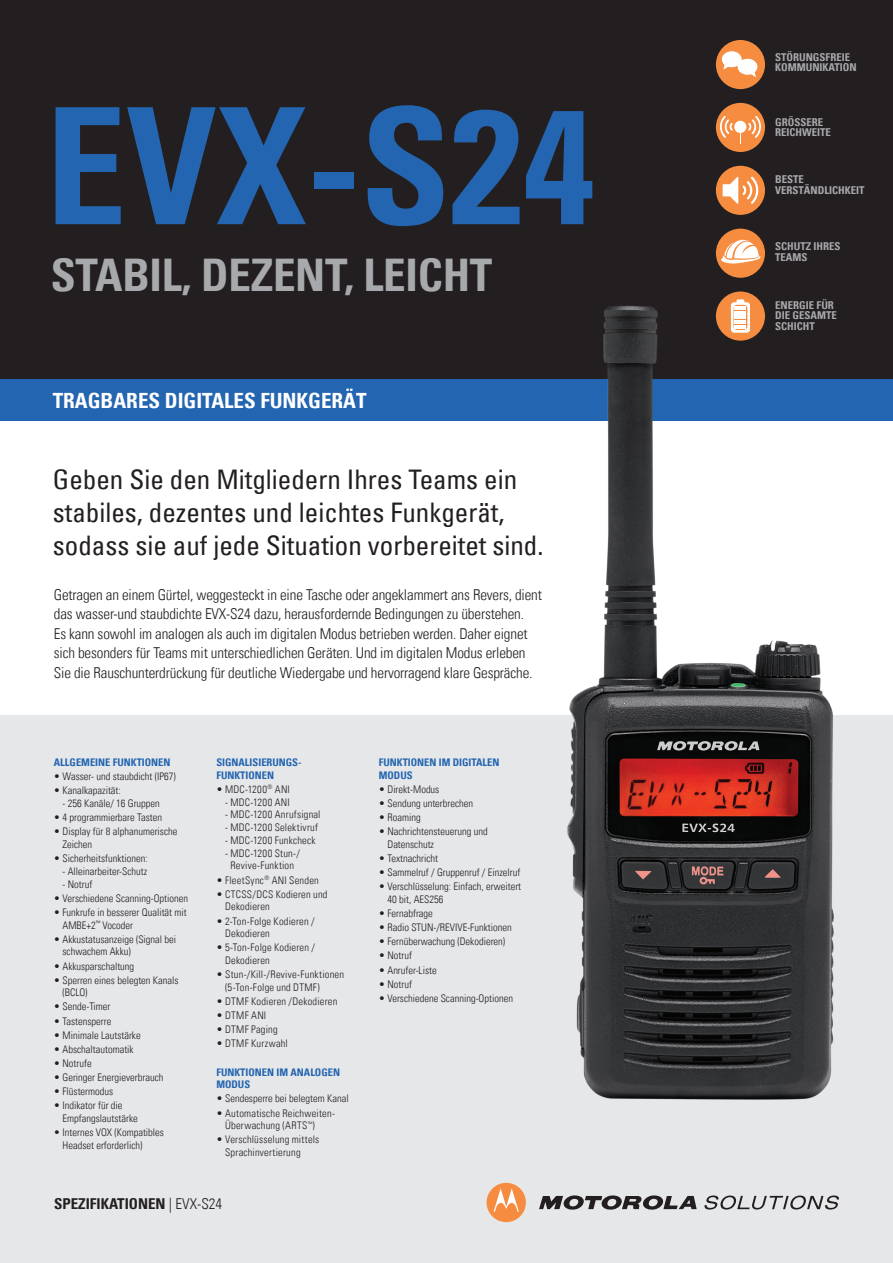
<style>
.page{position:relative;width:893px;height:1263px;background:#fff}
.page>*{position:absolute;margin:0;border:0;box-sizing:border-box;transform-origin:0 0}
.t1{font:700 condensed 162px "Univers LT";color:#2365b1}
.t2{font:700 condensed 45px "Univers LT";letter-spacing:-.005em;color:#a8a9ad}
.t3{font:condensed 27px/33px "Univers LT";color:#231f20}
.t4{font:700 condensed 21px "Univers LT";color:#fff}
.t5{font:300 condensed 15px/19.5px "Univers LT";letter-spacing:-.01em;color:#231f20}
.t6{font:700 condensed 15px "Univers LT";color:#231f20}
.t7{font:700 condensed 10.8px/10.8px "Univers LT";color:#a8a9ad}
.t8{font:300 condensed 10.5px/12.8px "Univers LT";color:#231f20}
.t9{font:300 condensed 10.5px/12.8px "Univers LT";letter-spacing:.02em;color:#231f20}
.t10{font:300 condensed 10.5px/12.8px "Univers LT";letter-spacing:.025em;color:#231f20;text-align:center}
.t11{font:700 condensed 10.5px/12.8px "Univers LT";color:#2365b1}
.s1{font-weight:300}
</style>
<div class="page">
<div style="left:0;top:715px;width:893px;height:548px;background:#e6e7e9"></div>
<div style="left:0;top:0;width:893px;height:379px;background:#231f20"></div>
<svg style="left:539px;top:1195px;width:158px;height:15px"></svg>
<svg style="left:487px;top:1183px;width:39px;height:39px"></svg>
<svg style="left:704px;top:1195px;width:135px;height:14px"></svg>
<div style="left:0;top:379px;width:893px;height:42px;background:#2365b1"></div>
<img style="left:567px;top:304px;width:267px;height:796px">
<div style="left:716px;top:229px;width:49px;height:49px;background:#f58c3f;border-radius:50%"></div>
<svg style="left:721px;top:239px;width:39px;height:25px"></svg>
<div style="left:716px;top:291px;width:49px;height:50px;background:#f58c3f;border-radius:50%"></div>
<svg style="left:731px;top:299px;width:19px;height:34px"></svg>
<div style="left:716px;top:103px;width:49px;height:49px;background:#f58c3f;border-radius:50%"></div>
<div style="left:734px;top:121px;width:12px;height:12px;background:#fff;border-radius:50%"></div>
<svg style="left:748px;top:116px;width:13px;height:22px"></svg>
<svg style="left:720px;top:116px;width:13px;height:22px"></svg>
<div style="left:716px;top:166px;width:49px;height:49px;background:#f58c3f;border-radius:50%"></div>
<svg style="left:723px;top:177px;width:36px;height:27px"></svg>
<div style="left:716px;top:40px;width:49px;height:49px;background:#f58c3f;border-radius:50%"></div>
<svg style="left:720px;top:50px;width:38px;height:29px"></svg>
<p class="t1" style="left:45px;top:67px;width:551px">EVX-S24</p>
<p class="t2" style="left:51px;top:248px;width:443px">STABIL, DEZENT, LEICHT</p>
<p class="t4" style="left:53px;top:387px;width:315px">TRAGBARES DIGITALES FUNKGERÄT</p>
<p class="t3" style="left:53px;top:463px;width:492px">Geben Sie den Mitgliedern Ihres Teams ein stabiles, dezentes und leichtes Funkgerät, sodass sie auf jede Situation vorbereitet sind.</p>
<p class="t5" style="left:54px;top:584px;width:490px">Getragen an einem Gürtel, weggesteckt in eine Tasche oder angeklammert ans Revers, dient das wasser-und staubdichte EVX-S24 dazu, herausfordernde Bedingungen zu überstehen.<br>Es kann sowohl im analogen als auch im digitalen Modus betrieben werden. Daher eignet sich besonders für Teams mit unterschiedlichen Geräten. Und im digitalen Modus erleben Sie die Rauschunterdrückung für deutliche Wiedergabe und hervorragend klare Gespräche.</p>
<p class="t11" style="left:54px;top:756px;width:118px">ALLGEMEINE FUNKTIONEN</p>
<p class="t8" style="left:54px;top:770px;width:123px">• Wasser- und staubdicht (IP67)</p>
<p class="t8" style="left:54px;top:784px;width:68px">• Kanalkapazität:</p>
<p class="t8" style="left:63px;top:797px;width:99px">- 256 Kanäle/ 16 Gruppen</p>
<p class="t8" style="left:54px;top:811px;width:110px">• 4 programmierbare Tasten</p>
<p class="t8" style="left:63px;top:825px;width:116px;text-indent:-9px">• Display für 8 alphanumerische<br>Zeichen</p>
<p class="t8" style="left:54px;top:852px;width:95px">• Sicherheitsfunktionen:</p>
<p class="t8" style="left:63px;top:865px;width:86px">- Alleinarbeiter-Schutz</p>
<p class="t8" style="left:63px;top:877px;width:31px">- Notruf</p>
<p class="t8" style="left:54px;top:892px;width:136px">• Verschiedene Scanning-Optionen</p>
<p class="t8" style="left:63px;top:906px;width:126px;text-indent:-9px">• Funkrufe in besserer Qualität mit<br>AMBE+2<sup>™</sup> Vocoder</p>
<p class="t8" style="left:63px;top:932px;width:115px;text-indent:-9px">• Akkustatusanzeige (Signal bei schwachem Akku)</p>
<p class="t8" style="left:54px;top:959px;width:82px">• Akkusparschaltung</p>
<p class="t8" style="left:63px;top:973px;width:118px;text-indent:-9px">• Sperren eines belegten Kanals (BCLO)</p>
<p class="t8" style="left:54px;top:1000px;width:58px">• Sende-Timer</p>
<p class="t8" style="left:54px;top:1014px;width:59px">• Tastensperre</p>
<p class="t8" style="left:54px;top:1028px;width:88px">• Minimale Lautstärke</p>
<p class="t8" style="left:54px;top:1043px;width:81px">• Abschaltautomatik</p>
<p class="t8" style="left:54px;top:1057px;width:39px">• Notrufe</p>
<p class="t8" style="left:54px;top:1071px;width:111px">• Geringer Energieverbrauch</p>
<p class="t8" style="left:54px;top:1085px;width:61px">• Flüstermodus</p>
<p class="t8" style="left:63px;top:1099px;width:77px;text-indent:-9px">• Indikator für die<br>Empfangslautstärke</p>
<p class="t8" style="left:63px;top:1126px;width:103px;text-indent:-9px">• Internes VOX (Kompatibles<br>Headset erforderlich)</p>
<p class="t11" style="left:216px;top:756px;width:87px">SIGNALISIERUNGS-<br>FUNKTIONEN</p>
<p class="t10" style="left:216px;top:783px;width:75px">• MDC-1200<sup>®</sup> ANI</p>
<p class="t10" style="left:225px;top:796px;width:66px">- MDC-1200 ANI</p>
<p class="t10" style="left:225px;top:808px;width:97px">- MDC-1200 Anrufsignal</p>
<p class="t10" style="left:225px;top:821px;width:95px">- MDC-1200 Selektivruf</p>
<p class="t9" style="left:225px;top:834px;width:92px">- MDC-1200 Funkcheck</p>
<p class="t10" style="left:225px;top:847px;width:76px">- MDC-1200 Stun-/<br>Revive-Funktion</p>
<p class="t10" style="left:216px;top:873px;width:104px">• FleetSync<sup>®</sup> ANI Senden</p>
<p class="t9" style="left:225px;top:887px;width:104px;text-indent:-9px">• CTCSS/DCS Kodieren und<br>Dekodieren</p>
<p class="t9" style="left:225px;top:914px;width:91px;text-indent:-9px">• 2-Ton-Folge Kodieren /<br>Dekodieren</p>
<p class="t9" style="left:225px;top:941px;width:91px;text-indent:-9px">• 5-Ton-Folge Kodieren /<br>Dekodieren</p>
<p class="t9" style="left:225px;top:968px;width:120px;text-indent:-9px">• Stun-/Kill-/Revive-Funktionen (5-Ton-Folge und DTMF)</p>
<p class="t9" style="left:216px;top:995px;width:122px">• DTMF Kodieren /Dekodieren</p>
<p class="t8" style="left:216px;top:1009px;width:51px">• DTMF ANI</p>
<p class="t10" style="left:216px;top:1023px;width:63px">• DTMF Paging</p>
<p class="t10" style="left:216px;top:1037px;width:73px">• DTMF Kurzwahl</p>
<p class="t11" style="left:216px;top:1065px;width:125px">FUNKTIONEN IM ANALOGEN<br>MODUS</p>
<p class="t8" style="left:216px;top:1092px;width:134px">• Sendesperre bei belegtem Kanal</p>
<p class="t9" style="left:225px;top:1106px;width:111px;text-indent:-9px">• Automatische Reichweiten-<br>Überwachung (ARTS<sup>™</sup>)</p>
<p class="t9" style="left:225px;top:1133px;width:96px;text-indent:-9px">• Verschlüsselung mittels<br>Sprachinvertierung</p>
<p class="t6" style="left:54px;top:1194px;width:170px">SPEZIFIKATIONEN <span class="s1">| EVX-S24</span></p>
<p class="t11" style="left:379px;top:756px;width:122px">FUNKTIONEN IM DIGITALEN<br>MODUS</p>
<p class="t8" style="left:379px;top:783px;width:62px">• Direkt-Modus</p>
<p class="t8" style="left:379px;top:797px;width:96px">• Sendung unterbrechen</p>
<p class="t8" style="left:379px;top:811px;width:43px">• Roaming</p>
<p class="t8" style="left:387px;top:825px;width:102px;text-indent:-9px">• Nachrichtensteuerung und<br>Datenschutz</p>
<p class="t8" style="left:379px;top:852px;width:61px">• Textnachricht</p>
<p class="t8" style="left:379px;top:866px;width:143px">• Sammelruf / Gruppenruf / Einzelruf</p>
<p class="t8" style="left:387px;top:880px;width:135px;text-indent:-9px">• Verschlüsselung: Einfach, erweitert<br>40 bit, AES256</p>
<p class="t8" style="left:379px;top:907px;width:56px">• Fernabfrage</p>
<p class="t8" style="left:379px;top:921px;width:134px">• Radio STUN-/REVIVE-Funktionen</p>
<p class="t8" style="left:379px;top:935px;width:128px">• Fernüberwachung (Dekodieren)</p>
<p class="t8" style="left:379px;top:949px;width:35px">• Notruf</p>
<p class="t8" style="left:379px;top:963px;width:59px">• Anrufer-Liste</p>
<p class="t8" style="left:379px;top:977px;width:35px">• Notruf</p>
<p class="t8" style="left:379px;top:992px;width:136px">• Verschiedene Scanning-Optionen</p>
<p class="t7" style="left:775px;top:51px;width:83px">STÖRUNGSFREIE<br>KOMMUNIKATION</p>
<p class="t7" style="left:775px;top:116px;width:57px">GRÖSSERE<br>REICHWEITE</p>
<p class="t7" style="left:775px;top:174px;width:91px">BESTE<br>VERSTÄNDLICHKEIT</p>
<p class="t7" style="left:775px;top:241px;width:67px">SCHUTZ IHRES<br>TEAMS</p>
<p class="t7" style="left:775px;top:299px;width:63px">ENERGIE FÜR<br>DIE GESAMTE<br>SCHICHT</p>
</div>
